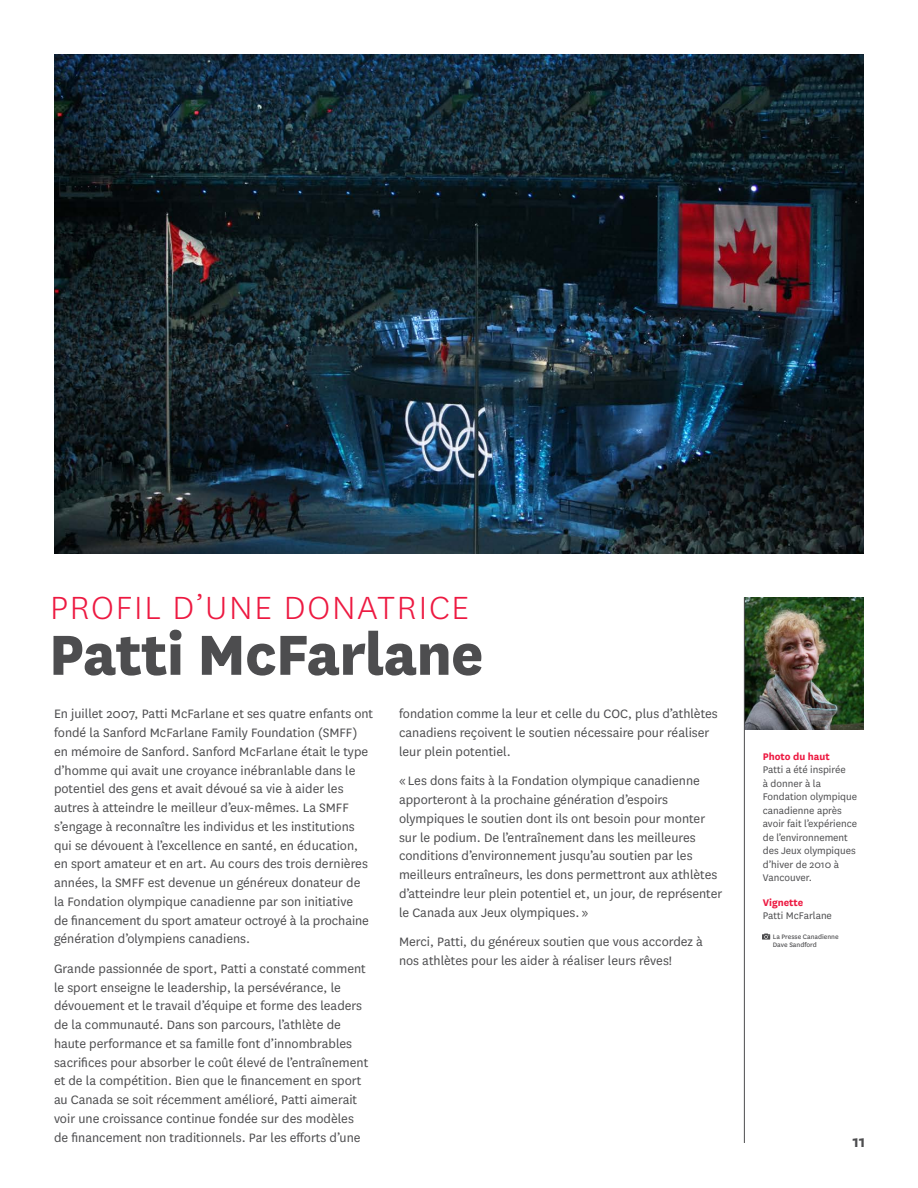
<style>
.page{position:relative;width:918px;height:1188px;background:#fff}
.page>*{position:absolute;margin:0;border:0;box-sizing:border-box;transform-origin:0 0}
.t1{font:800 66px "National";letter-spacing:-.015em;color:#4d4d4f}
.t2{font:300 37.5px "National";letter-spacing:.05em;color:#ed1941}
.t3{font:700 18px "National";color:#4d4d4f}
.t4{font:14.25px/18.8px "National";color:#4d4d4f}
.t5{font:11.25px/13.5px "National";color:#4d4d4f}
.t6{font:700 11.25px "National";color:#ed1941}
.t7{font:7.5px/7.5px "National";color:#4d4d4f}
</style>
<div class="page">
<img style="left:745px;top:597px;width:119px;height:133px">
<img style="left:54px;top:54px;width:810px;height:500px">
<hr style="left:744px;top:597px;width:1px;height:546px;background:#4d4d4f">
<svg style="left:762px;top:934px;width:8px;height:6px"></svg>
<h2 class="t2" style="left:50px;top:584px;width:421px">PROFIL D’UNE DONATRICE</h2>
<h1 class="t1" style="left:49px;top:607px;width:436px">Patti McFarlane</h1>
<p class="t4" style="left:54px;top:704px;width:321px">En juillet 2007, Patti McFarlane et ses quatre enfants ont fondé la Sanford McFarlane Family Foundation (SMFF) en mémoire de Sanford. Sanford McFarlane était le type d’homme qui avait une croyance inébranlable dans le potentiel des gens et avait dévoué sa vie à aider les autres à atteindre le meilleur d’eux-mêmes. La SMFF s’engage à reconnaître les individus et les institutions qui se dévouent à l’excellence en santé, en éducation, en sport amateur et en art. Au cours des trois dernières années, la SMFF est devenue un généreux donateur de la Fondation olympique canadienne par son initiative<br>de financement du sport amateur octroyé à la prochaine génération d’olympiens canadiens.</p>
<p class="t4" style="left:54px;top:959px;width:316px">Grande passionnée de sport, Patti a constaté comment le sport enseigne le leadership, la persévérance, le dévouement et le travail d’équipe et forme des leaders de la communauté. Dans son parcours, l’athlète de haute performance et sa famille font d’innombrables sacrifices pour absorber le coût élevé de l’entraînement et de la compétition. Bien que le financement en sport au Canada se soit récemment amélioré, Patti aimerait voir une croissance continue fondée sur des modèles de financement non traditionnels. Par les efforts d’une</p>
<p class="t4" style="left:399px;top:704px;width:320px">fondation comme la leur et celle du COC, plus d’athlètes canadiens reçoivent le soutien nécessaire pour réaliser leur plein potentiel.</p>
<p class="t4" style="left:399px;top:771px;width:325px">« Les dons faits à la Fondation olympique canadienne apporteront à la prochaine génération d’espoirs olympiques le soutien dont ils ont besoin pour monter sur le podium. De l’entraînement dans les meilleures conditions d’environnement jusqu’au soutien par les meilleurs entraîneurs, les dons permettront aux athlètes d’atteindre leur plein potentiel et, un jour, de représenter le Canada aux Jeux olympiques. »</p>
<p class="t4" style="left:399px;top:932px;width:305px">Merci, Patti, du généreux soutien que vous accordez à nos athlètes pour les aider à réaliser leurs rêves!</p>
<p class="t6" style="left:763px;top:749px;width:68px">Photo du haut</p>
<p class="t5" style="left:763px;top:763px;width:96px">Patti a été inspirée<br>à donner à la<br>Fondation olympique canadienne après avoir fait l’expérience de l’environnement des Jeux olympiques d’hiver de 2010 à<br>Vancouver.</p>
<p class="t6" style="left:763px;top:894px;width:42px">Vignette</p>
<p class="t5" style="left:763px;top:909px;width:71px">Patti McFarlane</p>
<p class="t7" style="left:773px;top:933px;width:67px">La Presse Canadienne<br>Dave Sandford</p>
<p class="t3" style="left:852px;top:1129px;width:15px">11</p>
</div>
